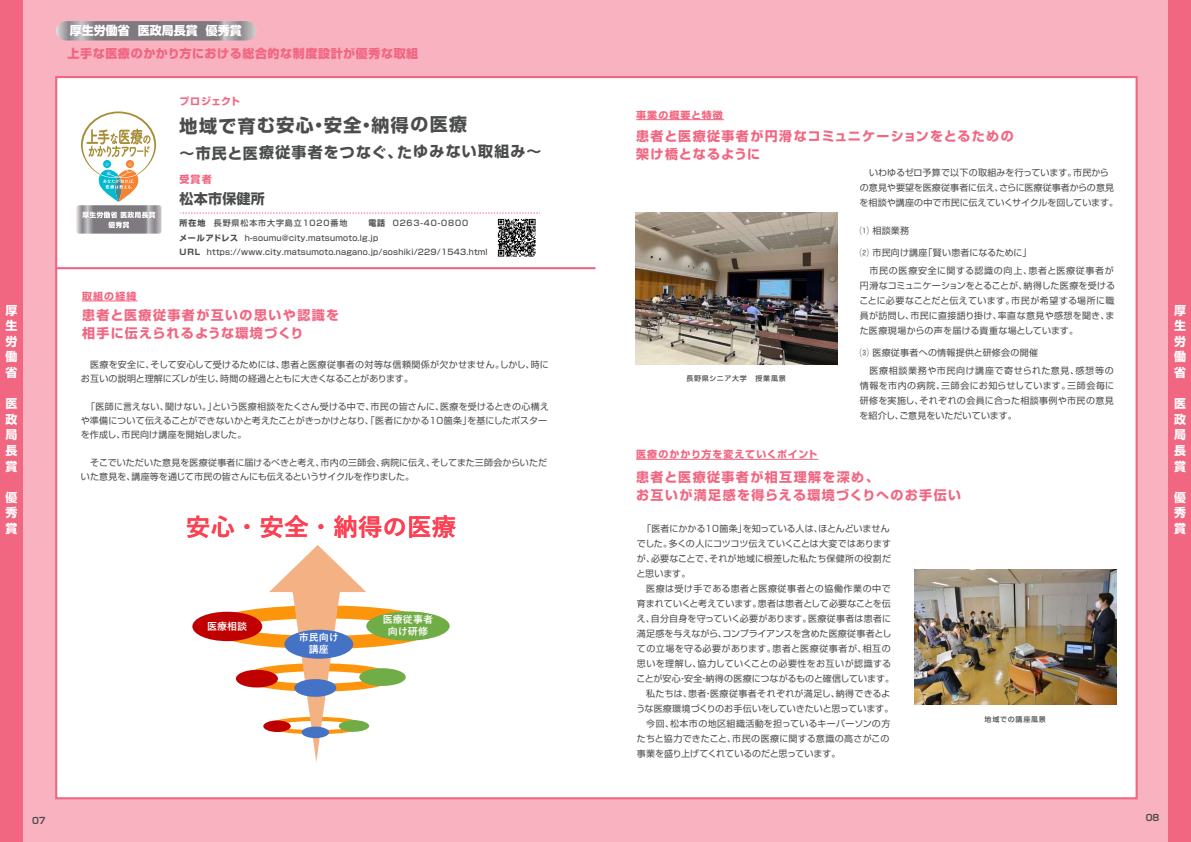
<style>
.page{position:relative;width:1191px;height:842px;background:#fff}
.page>*{position:absolute;margin:0;border:0;box-sizing:border-box;transform-origin:0 0}
.t1{font:700 24.6px "Yu Gothic";color:#fd4153}
.t2{font:700 18px "Shin Go Pro";letter-spacing:.07em;color:#4b4c4d}
.t3{font:700 15px "Shin Go Pro";letter-spacing:.07em;color:#4b4c4d}
.t4{font:700 14px "Shin Go Pro";letter-spacing:.02em;color:#4b4c4d}
.t5{font:700 13px/18px "Shin Go Pro";letter-spacing:.11em;color:#f16681}
.t6{font:800 12px "Shin Go Pro";letter-spacing:.05em;color:#f16681}
.t7{font:700 12px/15.6px "Shin Go Pro";color:#fff;text-align:justify}
.t8{font:800 12px "Shin Go Pro";color:#fff}
.t9{font:700 10px "Shin Go Pro";letter-spacing:.105em;color:#f16681}
.t10{font:700 10px/11.8px "Yu Gothic";color:#fff;text-align:center}
.t11{font:9px/15px "Shin Go Pro";letter-spacing:.015em;color:#4b4c4d}
.t12{font:9px "Shin Go Pro";letter-spacing:.055em;color:#4b4c4d}
.t13{font:9px/18px "Shin Go Pro";letter-spacing:.035em;color:#4b4c4d}
.t14{font:9px/18px "Shin Go Pro";letter-spacing:.045em;color:#4b4c4d}
.t15{font:9px "Shin Go Pro";letter-spacing:.04em;color:#4b4c4d}
.t16{font:9px "Shin Go Pro";letter-spacing:-.015em;color:#4b4c4d}
.t17{font:700 9px "Shin Go Pro De";color:#494a4b}
.t18{font:500 8px "Shin Go Pro";letter-spacing:.03em;color:#4b4c4d}
.t19{font:500 8px "Shin Go Pro";letter-spacing:.11em;color:#4b4c4d}
.t20{font:700 8px "Shin Go Pro";letter-spacing:.085em;color:#4b4c4d}
.t21{font:500 7px "Shin Go Pro";letter-spacing:.11em;color:#4b4c4d}
.s1{font-weight:700}
</style>
<div class="page">
<div style="left:0;top:0;width:1190px;height:842px;background:#f8b2c0"></div>
<div style="left:0;top:0;width:23px;height:842px;background:#f16681"></div>
<div style="left:1168px;top:0;width:23px;height:842px;background:#f16681"></div>
<div style="left:55px;top:76px;width:1082px;height:723px;background:#fff;border:2px solid #f16681"></div>
<hr style="left:56px;top:267px;width:539px;height:2px;background:#f16681">
<hr style="left:82px;top:301px;width:56px;height:1px;background:#f16681">
<hr style="left:636px;top:119px;width:88px;height:1px;background:#f16681">
<hr style="left:636px;top:459px;width:182px;height:1px;background:#f16681">
<svg style="left:180px;top:212px;width:360px;height:1px"></svg>
<svg style="left:56px;top:21px;width:201px;height:20px;background:#938c91"></svg>
<svg style="left:76px;top:111px;width:85px;height:123px"></svg>
<svg style="left:263px;top:720px;width:28px;height:12px"></svg>
<svg style="left:339px;top:720px;width:30px;height:12px"></svg>
<div style="left:236px;top:670px;width:42px;height:17px;background:#c00000;border-radius:50%"></div>
<div style="left:359px;top:668px;width:47px;height:18px;background:#70ad47;border-radius:50%"></div>
<div style="left:213px;top:605px;width:219px;height:44px;border:13px solid #fc950c;border-radius:50%"></div>
<div style="left:192px;top:612px;width:70px;height:29px;background:#c00000;border-radius:50%"></div>
<div style="left:366px;top:611px;width:84px;height:30px;background:#70ad47;border-radius:50%"></div>
<svg style="left:269px;top:545px;width:97px;height:217px"></svg>
<div style="left:284px;top:630px;width:69px;height:29px;background:#4472c4;border-radius:50%"></div>
<div style="left:294px;top:679px;width:42px;height:18px;background:#4472c4;border-radius:50%"></div>
<div style="left:302px;top:726px;width:27px;height:12px;background:#4472c4;border-radius:50%"></div>
<img style="left:635px;top:212px;width:203px;height:153px">
<img style="left:914px;top:569px;width:202px;height:135px">
<img style="left:497px;top:218px;width:39px;height:39px">
<h3 class="t7" style="left:5px;top:301px;width:13px">厚生労働省</h3>
<h3 class="t7" style="left:5px;top:394px;width:13px">医政局長賞</h3>
<h3 class="t7" style="left:5px;top:488px;width:13px">優秀賞</h3>
<h3 class="t8" style="left:70px;top:21px;width:173px">厚生労働省 医政局長賞 優秀賞</h3>
<h3 class="t6" style="left:68px;top:44px;width:352px">上手な医療のかかり方における総合的な制度設計が優秀な取組</h3>
<p class="t9" style="left:179px;top:93px;width:62px">プロジェクト</p>
<h2 class="t2" style="left:180px;top:111px;width:289px">地域で育む安心・安全・納得の医療</h2>
<h3 class="t3" style="left:180px;top:140px;width:363px">～市民と医療従事者をつなぐ、たゆみない取組み～</h3>
<p class="t9" style="left:82px;top:288px;width:56px">取組の経緯</p>
<p class="t9" style="left:179px;top:171px;width:34px">受賞者</p>
<p class="t19" style="left:180px;top:217px;width:169px"><span class="s1">所在地</span> 長野県松本市大字島立1020番地</p>
<p class="t19" style="left:368px;top:217px;width:101px"><span class="s1">電話</span> 0263-40-0800</p>
<p class="t18" style="left:245px;top:231px;width:135px">h-soumu@city.matsumoto.lg.jp</p>
<p class="t18" style="left:179px;top:246px;width:310px"><span class="s1">URL</span> https://www.city.matsumoto.nagano.jp/soshiki/229/1543.html</p>
<h3 class="t4" style="left:179px;top:187px;width:87px">松本市保健所</h3>
<p class="t20" style="left:179px;top:231px;width:60px">メールアドレス</p>
<h3 class="t5" style="left:82px;top:305px;width:259px">患者と医療従事者が互いの思いや認識を相手に伝えられるような環境づくり</h3>
<p class="t11" style="left:81px;top:357px;width:469px;line-height:14px;text-indent:9px">医療を安全に、そして安心して受けるためには、患者と医療従事者の対等な信頼関係が欠かせません。しかし、時にお互いの説明と理解にズレが生じ、時間の経過とともに大きくなることがあります。</p>
<p class="t11" style="left:81px;top:399px;width:470px;line-height:14px">　「医師に言えない、聞けない。」という医療相談をたくさん受ける中で、市民の皆さんに、医療を受けるときの心構えや準備について伝えることができないかと考えたことがきっかけとなり、「医者にかかる10箇条」を基にしたポスターを作成し、市民向け講座を開始しました。</p>
<p class="t11" style="left:81px;top:455px;width:467px;line-height:14px">　そこでいただいた意見を医療従事者に届けるべきと考え、市内の三師会、病院に伝え、そしてまた三師会からいただいた意見を、講座等を通じて市民の皆さんにも伝えるというサイクルを作りました。</p>
<h1 class="t1" style="left:186px;top:513px;width:272px">!"#!$#%&amp;'()</h1>
<p class="t10" style="left:207px;top:620px;width:42px">!"#$</p>
<p class="t10" style="left:383px;top:614px;width:52px">!"%&amp;' ()*+</p>
<p class="t10" style="left:299px;top:632px;width:42px">,-() ./</p>
<p class="t9" style="left:636px;top:107px;width:88px">事業の概要と特徴</p>
<h3 class="t5" style="left:636px;top:125px;width:379px">患者と医療従事者が円滑なコミュニケーションをとるための架け橋となるように</h3>
<p class="t21" style="left:686px;top:373px;width:101px">長野県シニア大学　授業風景</p>
<p class="t9" style="left:636px;top:447px;width:183px">医療のかかり方を変えていくポイント</p>
<p class="t11" style="left:859px;top:164px;width:260px">　いわゆるゼロ予算で以下の取組みを行っています。市民からの意見や要望を医療従事者に伝え、さらに医療従事者からの意見を相談や講座の中で市民に伝えていくサイクルを回しています。</p>
<p class="t11" style="left:860px;top:222px;width:60px">⑴ 相談業務　</p>
<p class="t13" style="left:860px;top:243px;width:255px">⑵ 市民向け講座「賢い患者になるために」<br>　市民の医療安全に関する認識の向上、患者と医療従事者が</p>
<p class="t11" style="left:859px;top:277px;width:257px;text-align:justify">円滑なコミュニケーションをとることが、納得した医療を受けることに必要なことだと伝えています。市民が希望する場所に職員が訪問し、市民に直接語り掛け、率直な意見や感想を聞き、また医療現場からの声を届ける貴重な場としています。</p>
<p class="t14" style="left:860px;top:343px;width:255px">⑶ 医療従事者への情報提供と研修会の開催<br>　医療相談業務や市民向け講座で寄せられた意見、感想等の</p>
<p class="t11" style="left:859px;top:377px;width:256px;text-align:justify">情報を市内の病院、三師会にお知らせしています。三師会毎に研修を実施し、それぞれの会員に合った相談事例や市民の意見を紹介し、ご意見をいただいています。</p>
<h3 class="t5" style="left:636px;top:466px;width:326px">患者と医療従事者が相互理解を深め、<br>お互いが満足感を得らえる環境づくりへのお手伝い</h3>
<p class="t11" style="left:636px;top:520px;width:256px">　「医者にかかる10箇条」を知っている人は、ほとんどいませんでした。多くの人にコツコツ伝えていくことは大変ではありますが、必要なことで、それが地域に根差した私たち保健所の役割だと思います。</p>
<p class="t12" style="left:646px;top:581px;width:246px">医療は受け手である患者と医療従事者との協働作業の中で</p>
<p class="t11" style="left:637px;top:595px;width:255px">育まれていくと考えています。患者は患者として必要なことを伝</p>
<p class="t11" style="left:637px;top:610px;width:256px">え、自分自身を守っていく必要があります。医療従事者は患者に</p>
<p class="t11" style="left:637px;top:625px;width:256px">満足感を与えながら、コンプライアンスを含めた医療従事者とし</p>
<p class="t12" style="left:637px;top:641px;width:255px">ての立場を守る必要があります。患者と医療従事者が、相互の</p>
<p class="t12" style="left:637px;top:656px;width:256px">思いを理解し、協力していくことの必要性をお互いが認識する</p>
<p class="t11" style="left:636px;top:670px;width:259px">ことが安心・安全・納得の医療につながるものと確信しています。</p>
<p class="t15" style="left:646px;top:686px;width:245px">私たちは、患者・医療従事者それぞれが満足し、納得できるよ</p>
<p class="t11" style="left:636px;top:700px;width:259px">うな医療環境づくりのお手伝いをしていきたいと思っています。</p>
<p class="t13" style="left:646px;top:714px;width:246px">今回、松本市の地区組織活動を担っているキーパーソンの方</p>
<p class="t11" style="left:637px;top:730px;width:254px">たちと協力できたこと、市民の医療に関する意識の高さがこの</p>
<p class="t16" style="left:637px;top:746px;width:205px">事業を盛り上げてくれているのだと思っています。</p>
<p class="t21" style="left:984px;top:713px;width:63px">地域での講座風景</p>
<h3 class="t7" style="left:1174px;top:301px;width:13px">厚生労働省</h3>
<h3 class="t7" style="left:1174px;top:394px;width:13px">医政局長賞</h3>
<h3 class="t7" style="left:1174px;top:488px;width:13px">優秀賞</h3>
<p class="t17" style="left:32px;top:813px;width:15px">07</p>
<p class="t17" style="left:1145px;top:810px;width:15px">08</p>
</div>
